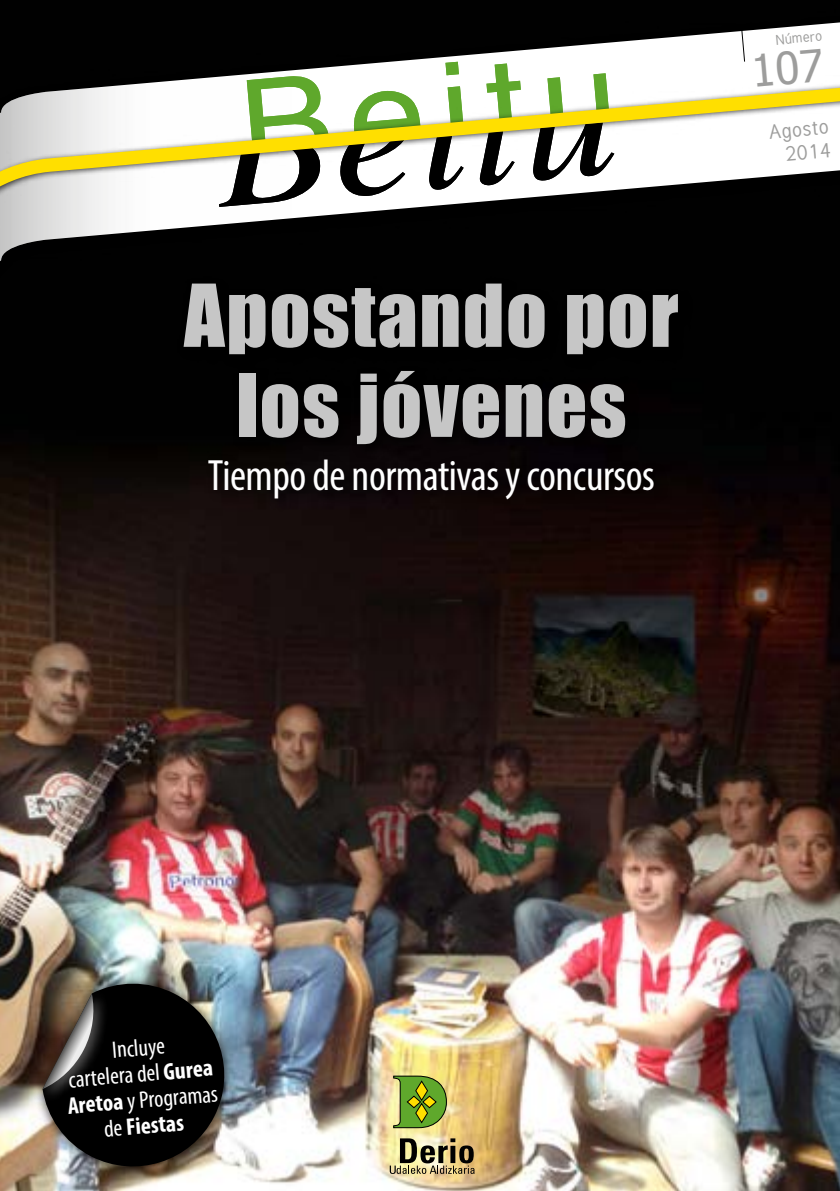
<style>
.page{position:relative;width:840px;height:1191px;background:#fff}
.page>*{position:absolute;margin:0;border:0;box-sizing:border-box;transform-origin:0 0}
.t1{font:80px/90px "Impact";letter-spacing:.02em;color:#c6c6c6;text-align:center}
.t2{font:condensed 44px "Myriad Pro";letter-spacing:-.01em;color:#fff}
.t3{font:condensed 24px/26px "Myriad Pro";color:#fff;text-align:center}
.t4{font:20px/24px "Tuffy";color:#9d9d9c;text-align:right}
.t5{font:14px "Tuffy";color:#9d9d9c}
.s1{font-weight:700}
</style>
<div class="page">
<img style="left:0;top:0;width:839px;height:1191px">
<div style="left:0;top:10px;width:839px;height:270px;background:#000"></div>
<svg style="left:292px;top:22px;width:547px;height:52px"></svg>
<img style="left:0;top:70px;width:292px;height:191px">
<svg style="left:392px;top:1075px;width:55px;height:53px;background:#86a73b"></svg>
<svg style="left:389px;top:1138px;width:85px;height:36px;background:#9e9369"></svg>
<svg style="left:426px;top:62px;width:37px;height:12px"></svg>
<svg style="left:477px;top:64px;width:137px;height:10px"></svg>
<svg style="left:740px;top:25px;width:5px;height:38px"></svg>
<svg style="left:0;top:74px;width:839px;height:151px"></svg>
<div style="left:177px;top:277px;width:515px;height:235px;background:#000"></div>
<div style="left:32px;top:972px;width:203px;height:205px;background:#000;opacity:.75"></div>
<div style="left:37px;top:988px;width:71px;height:114px;background:#706f6f;opacity:.75"></div>
<img style="left:43px;top:980px;width:194px;height:199px">
<div style="left:62px;top:1033px;width:170px;height:117px;background:#000;opacity:.75"></div>
<div style="left:754px;top:49px;width:68px;height:37px;background:#fff"></div>
<h1 class="t1" style="left:184px;top:268px;width:496px">Apostando por los jóvenes</h1>
<h2 class="t2" style="left:207px;top:448px;width:448px">Tiempo de normativas y concursos</h2>
<p class="t5" style="left:774px;top:31px;width:48px;rotate:-5deg">Número</p>
<p class="t4" style="left:767px;top:119px;width:62px;rotate:-5deg">Agosto<br>2014</p>
<p class="t3" style="left:62px;top:1041px;width:152px;rotate:-5deg">Incluye<br>cartelera del <span class="s1">Gurea<br>Aretoa</span> y Programas de <span class="s1">Fiestas</span></p>
</div>
